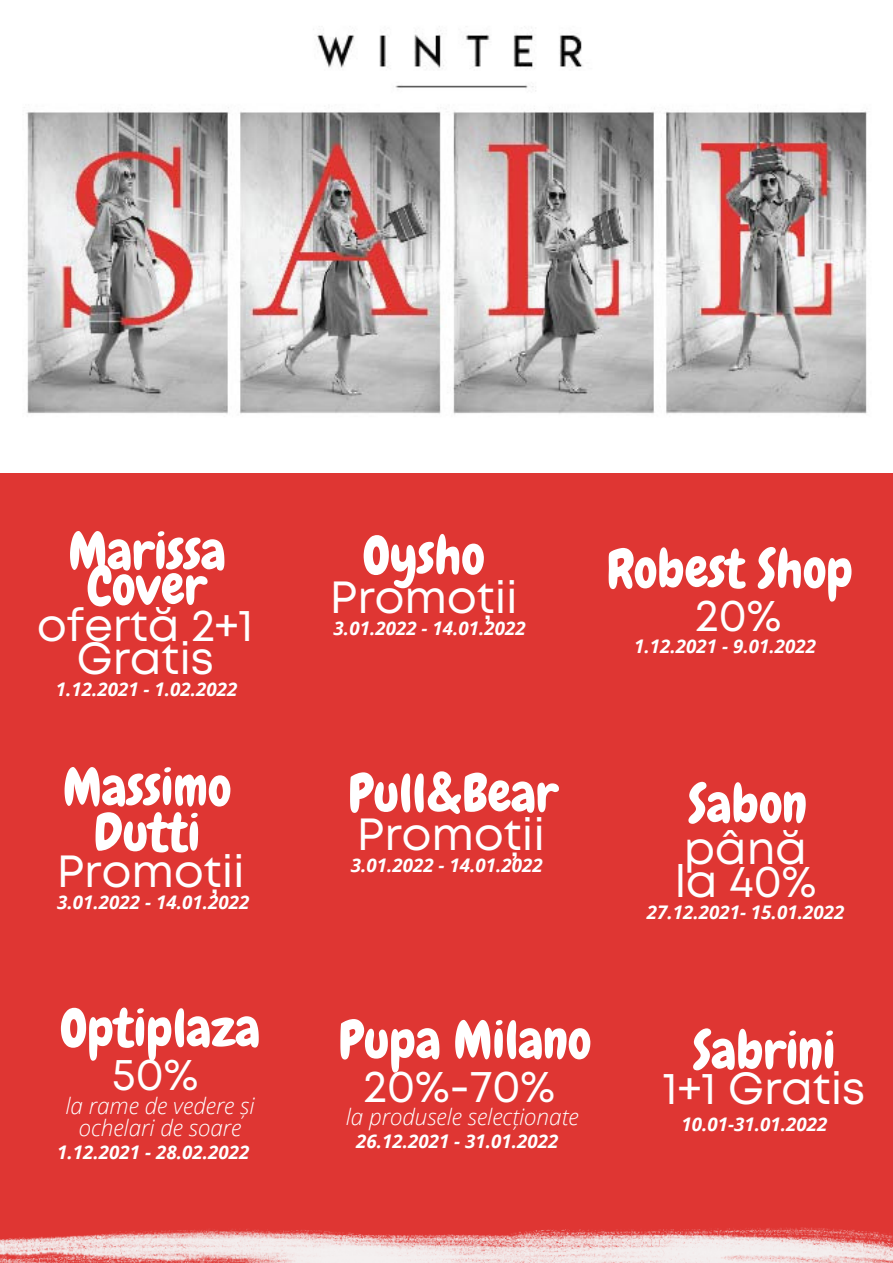
<style>
.page{position:relative;width:893px;height:1263px;background:#df3633}
.page>*{position:absolute;margin:0;border:0;box-sizing:border-box;transform-origin:0 0}
.t1{font:52.5px/45.6px "Chewy";color:#fff;text-align:center}
.t2{font:45px/33.2px "Mont";color:#fff}
.t3{font:italic 300 22.5px/22px "Open Sans";color:#fff;text-align:center}
.t4{font:italic 700 18.75px "Open Sans";color:#fff}
</style>
<div class="page">
<img style="left:0;top:0;width:893px;height:473px">
<img style="left:0;top:1227px;width:893px;height:36px">
<p class="t1" style="left:68px;top:528px;width:159px">Marissa</p>
<p class="t1" style="left:87px;top:563px;width:121px">Cover</p>
<p class="t2" style="left:37px;top:612px;width:218px;text-align:center">ofertă 2+1<br>Gratis</p>
<p class="t4" style="left:56px;top:676px;width:183px">1.12.2021 - 1.02.2022</p>
<p class="t1" style="left:63px;top:764px;width:170px">Massimo<br>Dutti</p>
<p class="t2" style="left:57px;top:858px;width:189px">Promoții</p>
<p class="t4" style="left:57px;top:889px;width:194px">3.01.2022 - 14.01.2022</p>
<p class="t1" style="left:60px;top:1005px;width:202px">Optiplaza</p>
<p class="t2" style="left:112px;top:1061px;width:88px">50%</p>
<p class="t3" style="left:65px;top:1094px;width:191px">la rame de vedere și ochelari de soare</p>
<p class="t4" style="left:57px;top:1139px;width:194px">1.12.2021 - 28.02.2022</p>
<p class="t1" style="left:362px;top:533px;width:124px">Oysho</p>
<p class="t2" style="left:330px;top:584px;width:189px">Promoții</p>
<p class="t4" style="left:334px;top:615px;width:194px">3.01.2022 - 14.01.2022</p>
<p class="t1" style="left:607px;top:546px;width:247px">Robest Shop</p>
<p class="t2" style="left:695px;top:602px;width:88px">20%</p>
<p class="t4" style="left:634px;top:632px;width:183px">1.12.2021 - 9.01.2022</p>
<p class="t1" style="left:348px;top:771px;width:211px">Pull&amp;Bear</p>
<p class="t2" style="left:357px;top:820px;width:189px">Promoții</p>
<p class="t4" style="left:351px;top:852px;width:194px">3.01.2022 - 14.01.2022</p>
<p class="t1" style="left:339px;top:1017px;width:254px">Pupa Milano</p>
<p class="t2" style="left:363px;top:1073px;width:193px">20%-70%</p>
<p class="t3" style="left:346px;top:1105px;width:234px">la produsele selecționate</p>
<p class="t4" style="left:356px;top:1128px;width:204px">26.12.2021 - 31.01.2022</p>
<p class="t1" style="left:688px;top:781px;width:120px">Sabon</p>
<p class="t2" style="left:675px;top:835px;width:143px">până la 40%</p>
<p class="t4" style="left:646px;top:899px;width:199px">27.12.2021- 15.01.2022</p>
<p class="t1" style="left:693px;top:1028px;width:144px">Sabrini</p>
<p class="t2" style="left:663px;top:1075px;width:204px">1+1 Gratis</p>
<p class="t4" style="left:681px;top:1111px;width:148px">10.01-31.01.2022</p>
</div>
